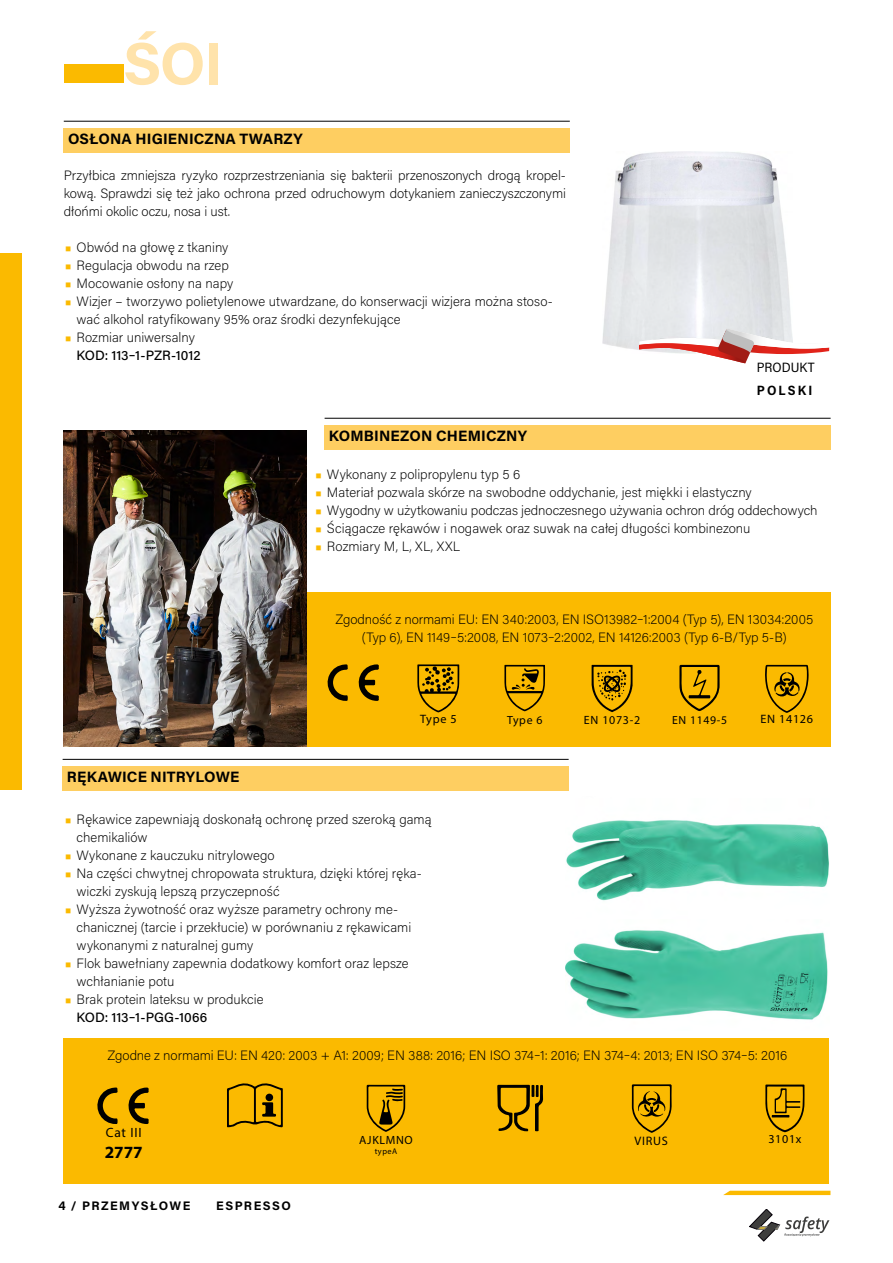
<style>
.page{position:relative;width:893px;height:1263px;background:#fff}
.page>*{position:absolute;margin:0;border:0;box-sizing:border-box;transform-origin:0 0}
.t1{font:700 60px "Acumin Pro";color:#ffe3ab}
.t2{font:700 17.25px "Myriad Pro";color:#000}
.t3{font:700 15px "Acumin Pro";letter-spacing:.01em;color:#000}
.t4{font:200 13.5px/18px "Acumin Pro";color:#000}
.t5{font:13.5px "Acumin Pro Semi Cond";color:#000}
.t6{font:700 13.5px "Acumin Pro Semi Cond";letter-spacing:.155em;color:#000}
.t7{font:13.5px "Myriad Pro";letter-spacing:.055em;color:#000}
.t8{font:700 12.3px "Acumin Pro";color:#000}
.t9{font:12.3px "Myriad Pro";letter-spacing:.055em;color:#000}
.t10{font:12.15px "Myriad Pro";letter-spacing:.055em;color:#000}
.t11{font:12px "Myriad Pro";letter-spacing:.055em;color:#000}
.t12{font:11.7px "Myriad Pro";letter-spacing:.055em;color:#000}
.t13{font:8.25px "Myriad Pro";letter-spacing:.055em;color:#000}
.s1{font-weight:400;font-size:24px;color:#fbba00}
.s2{font-weight:500}
</style>
<div class="page">
<div style="left:0;top:253px;width:22px;height:537px;background:#fbba00"></div>
<div style="left:64px;top:64px;width:59px;height:18px;background:#fbba00"></div>
<svg style="left:723px;top:1191px;width:107px;height:4px"></svg>
<svg style="left:749px;top:1209px;width:80px;height:32px"></svg>
<div style="left:65px;top:592px;width:765px;height:154px;background:#fbba00"></div>
<img style="left:602px;top:152px;width:190px;height:198px">
<svg style="left:639px;top:328px;width:190px;height:36px"></svg>
<div style="left:64px;top:129px;width:506px;height:24px;background:#fece61"></div>
<hr style="left:64px;top:121px;width:506px;height:1px;background:#000">
<div style="left:63px;top:767px;width:506px;height:24px;background:#fece61"></div>
<hr style="left:63px;top:759px;width:506px;height:1px;background:#000">
<div style="left:325px;top:426px;width:506px;height:24px;background:#fece61"></div>
<hr style="left:325px;top:418px;width:506px;height:1px;background:#000">
<div style="left:64px;top:1037px;width:765px;height:146px;background:#fbba00"></div>
<img style="left:566px;top:930px;width:262px;height:90px">
<img style="left:566px;top:820px;width:263px;height:81px">
<svg style="left:128px;top:1087px;width:21px;height:37px"></svg>
<svg style="left:97px;top:1087px;width:21px;height:37px"></svg>
<svg style="left:358px;top:664px;width:21px;height:37px"></svg>
<svg style="left:327px;top:664px;width:21px;height:37px"></svg>
<svg style="left:227px;top:1083px;width:56px;height:44px"></svg>
<div style="left:265px;top:1094px;width:8px;height:7px;background:#000;border-radius:50%"></div>
<svg style="left:417px;top:664px;width:42px;height:48px"></svg>
<svg style="left:504px;top:665px;width:41px;height:46px"></svg>
<svg style="left:592px;top:665px;width:41px;height:47px"></svg>
<svg style="left:679px;top:665px;width:41px;height:46px"></svg>
<svg style="left:765px;top:665px;width:44px;height:48px"></svg>
<svg style="left:367px;top:1085px;width:38px;height:47px"></svg>
<svg style="left:497px;top:1085px;width:46px;height:46px"></svg>
<svg style="left:632px;top:1084px;width:40px;height:49px"></svg>
<svg style="left:765px;top:1084px;width:40px;height:48px"></svg>
<img style="left:64px;top:430px;width:242px;height:316px">
<h1 class="t1" style="left:123px;top:21px;width:101px">ŚOI</h1>
<p class="t3" style="left:68px;top:128px;width:236px">OSŁONA HIGIENICZNA TWARZY</p>
<p class="t4" style="left:64px;top:166px;width:504px;text-align:justify">Przyłbica zmniejsza ryzyko rozprzestrzeniania się bakterii przenoszonych drogą kropel&shy;kową. Sprawdzi się też jako ochrona przed odruchowym dotykaniem zanieczyszczonymi dłońmi okolic oczu, nosa i ust.</p>
<p class="t4" style="left:64px;top:237px;width:166px"><span class="s1">•</span> Obwód na głowę z tkaniny</p>
<p class="t4" style="left:64px;top:255px;width:167px"><span class="s1">•</span> Regulacja obwodu na rzep</p>
<p class="t4" style="left:64px;top:273px;width:171px"><span class="s1">•</span> Mocowanie osłony na napy</p>
<p class="t4" style="left:77px;top:291px;width:478px;text-indent:-13px"><span class="s1">•</span> Wizjer – tworzywo polietylenowe utwardzane, do konserwacji wizjera można stoso&shy;wać alkohol ratyfikowany 95% oraz środki dezynfekujące</p>
<p class="t4" style="left:77px;top:327px;width:126px;text-indent:-13px"><span class="s1">•</span> Rozmiar uniwersalny<br><span class="s2">KOD: 113‒1-PZR-1012</span></p>
<p class="t3" style="left:329px;top:425px;width:200px">KOMBINEZON CHEMICZNY</p>
<p class="t5" style="left:757px;top:358px;width:59px">PRODUKT</p>
<p class="t6" style="left:757px;top:380px;width:57px">POLSKI</p>
<p class="t4" style="left:314px;top:464px;width:208px"><span class="s1">•</span> Wykonany z polipropylenu typ 5 6</p>
<p class="t4" style="left:314px;top:482px;width:439px"><span class="s1">•</span> Materiał pozwala skórze na swobodne oddychanie, jest miękki i elastyczny</p>
<p class="t4" style="left:314px;top:500px;width:505px"><span class="s1">•</span> Wygodny w użytkowaniu podczas jednoczesnego używania ochron dróg oddechowych</p>
<p class="t4" style="left:314px;top:518px;width:438px"><span class="s1">•</span> Ściągacze rękawów i nogawek oraz suwak na całej długości kombinezonu</p>
<p class="t4" style="left:314px;top:536px;width:148px"><span class="s1">•</span> Rozmiary M, L, XL, XXL</p>
<p class="t4" style="left:335px;top:610px;width:479px;text-align:center">Zgodność z normami EU: EN 340:2003, EN ISO13982‒1:2004 (Typ 5), EN 13034:2005 (Typ 6), EN 1149‒5:2008, EN 1073‒2:2002, EN 14126:2003 (Typ 6-B/Typ 5-B)</p>
<p class="t3" style="left:67px;top:766px;width:174px">RĘKAWICE NITRYLOWE</p>
<p class="t10" style="left:420px;top:711px;width:38px">Type 5</p>
<p class="t12" style="left:507px;top:712px;width:37px">Type 6</p>
<p class="t11" style="left:584px;top:712px;width:58px">EN 1073-2</p>
<p class="t12" style="left:672px;top:712px;width:57px">EN 1149-5</p>
<p class="t10" style="left:760px;top:712px;width:54px">EN 14126</p>
<p class="t4" style="left:77px;top:809px;width:357px;text-indent:-13px"><span class="s1">•</span> Rękawice zapewniają doskonałą ochronę przed szeroką gamą chemikaliów</p>
<p class="t4" style="left:64px;top:845px;width:212px"><span class="s1">•</span> Wykonane z kauczuku nitrylowego</p>
<p class="t4" style="left:77px;top:863px;width:347px;text-indent:-13px"><span class="s1">•</span> Na części chwytnej chropowata struktura, dzięki której ręka&shy;wiczki zyskują lepszą przyczepność</p>
<p class="t4" style="left:77px;top:899px;width:336px;text-indent:-13px"><span class="s1">•</span> Wyższa żywotność oraz wyższe parametry ochrony me&shy;chanicznej (tarcie i przekłucie) w porównaniu z rękawicami wykonanymi z naturalnej gumy</p>
<p class="t4" style="left:77px;top:953px;width:334px;text-indent:-13px"><span class="s1">•</span> Flok bawełniany zapewnia dodatkowy komfort oraz lepsze wchłanianie potu</p>
<p class="t4" style="left:77px;top:989px;width:188px;text-indent:-13px"><span class="s1">•</span> Brak protein lateksu w produkcie<br><span class="s2">KOD: 113‒1-PGG-1066</span></p>
<p class="t4" style="left:107px;top:1046px;width:681px">Zgodne z normami EU: EN 420: 2003 + A1: 2009; EN 388: 2016; EN ISO 374‒1: 2016; EN 374‒4: 2013; EN ISO 374‒5: 2016</p>
<p class="t7" style="left:106px;top:1124px;width:37px">Cat III</p>
<p class="t2" style="left:105px;top:1140px;width:40px">2777</p>
<p class="t8" style="left:58px;top:1197px;width:44px">4 / PRZEMYS</p>
<p class="t8" style="left:150px;top:1197px;width:20px">ŁOWE</p>
<p class="t8" style="left:216px;top:1197px;width:20px">ESPRESSO</p>
<p class="t11" style="left:359px;top:1133px;width:55px">AJKLMNO</p>
<p class="t13" style="left:375px;top:1146px;width:24px">typeA</p>
<p class="t9" style="left:635px;top:1133px;width:35px">VIRUS</p>
<p class="t10" style="left:768px;top:1131px;width:35px">3101x</p>
</div>
